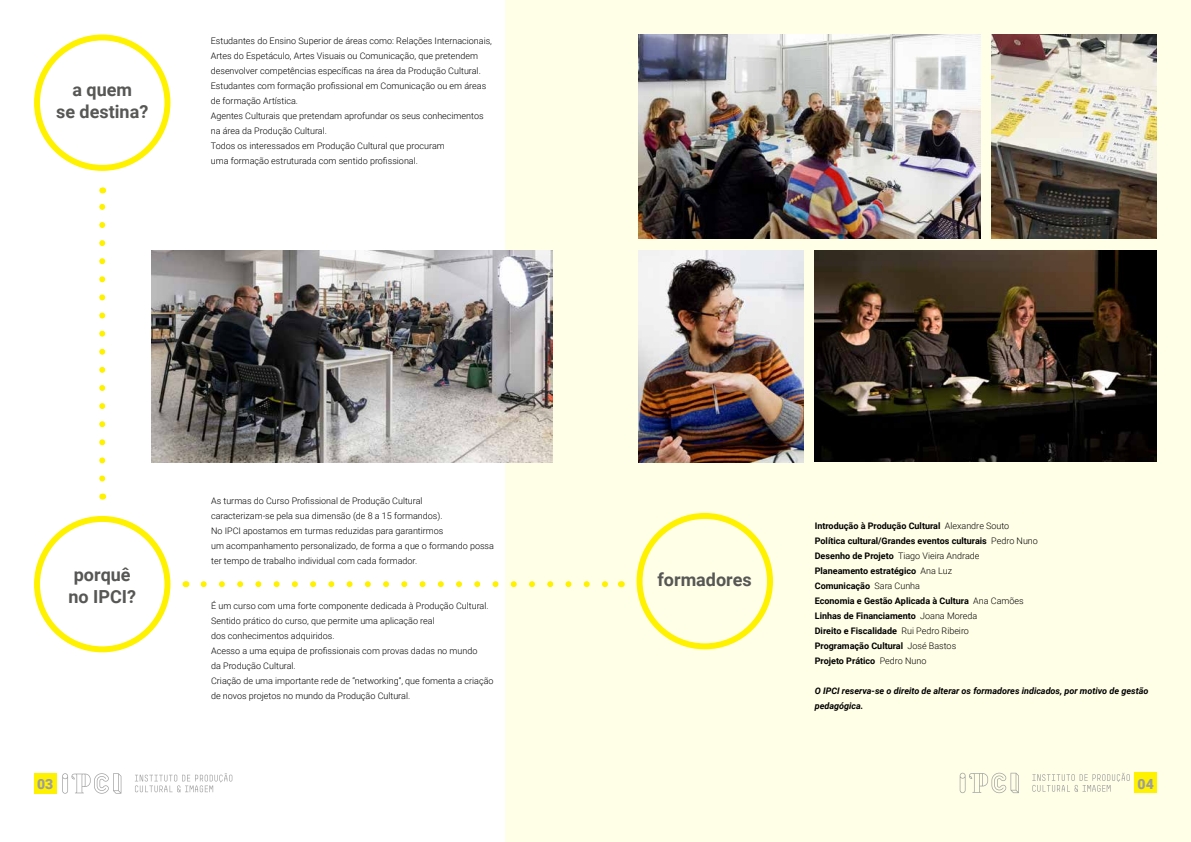
<style>
.page{position:relative;width:1191px;height:842px;background:#fff}
.page>*{position:absolute;margin:0;border:0;box-sizing:border-box;transform-origin:0 0}
.t1{font:700 18px/21.6px "Roboto";color:#575756}
.t2{font:900 14px "Roboto";color:#9d9d9c}
.t3{font:300 9px/15px "Roboto";color:#000}
.t4{font:700 9px/15px "Roboto";color:#000}
.t5{font:italic 700 9px/15px "Roboto";color:#000}
.s1{font-weight:300}
</style>
<div class="page">
<div style="left:505px;top:0;width:686px;height:842px;background:#fffee6"></div>
<div style="left:636px;top:513px;width:137px;height:136px;border:6px solid #fff200;border-radius:50%"></div>
<svg style="left:62px;top:773px;width:59px;height:21px"></svg>
<svg style="left:135px;top:773px;width:97px;height:19px"></svg>
<div style="left:34px;top:773px;width:23px;height:21px;background:#fff200"></div>
<svg style="left:959px;top:773px;width:60px;height:20px"></svg>
<svg style="left:1032px;top:773px;width:97px;height:19px"></svg>
<div style="left:1134px;top:773px;width:23px;height:20px;background:#fff200"></div>
<div style="left:34px;top:516px;width:136px;height:136px;border:6px solid #fff200;border-radius:50%"></div>
<div style="left:34px;top:34px;width:136px;height:137px;border:6px solid #fff200;border-radius:50%"></div>
<svg style="left:99px;top:204px;width:6px;height:275px"></svg>
<img style="left:814px;top:251px;width:343px;height:211px">
<svg style="left:204px;top:581px;width:404px;height:6px"></svg>
<img style="left:638px;top:34px;width:342px;height:205px">
<img style="left:151px;top:251px;width:402px;height:212px">
<img style="left:638px;top:251px;width:165px;height:212px">
<img style="left:991px;top:34px;width:166px;height:205px">
<h1 class="t1" style="left:56px;top:79px;width:94px;text-align:center">a quem<br>se destina?</h1>
<p class="t3" style="left:211px;top:33px;width:283px">Estudantes do Ensino Superior de áreas como: Relações Internacionais, Artes do Espetáculo, Artes Visuais ou Comunicação, que pretendem desenvolver competências específicas na área da Produção Cultural.<br>Estudantes com formação profissional em Comunicação ou em áreas de formação Artística.<br>Agentes Culturais que pretendam aprofundar os seus conhecimentos na área da Produção Cultural.<br>Todos os interessados em Produção Cultural que procuram<br>uma formação estruturada com sentido profissional.</p>
<h1 class="t1" style="left:68px;top:563px;width:69px">porquê no IPCI?</h1>
<p class="t3" style="left:211px;top:493px;width:284px">As turmas do Curso Profissional de Produção Cultural<br>caracterizam-se pela sua dimensão (de 8 a 15 formandos).<br>No IPCI apostamos em turmas reduzidas para garantirmos<br>um acompanhamento personalizado, de forma a que o formando possa ter tempo de trabalho individual com cada formador.</p>
<p class="t3" style="left:211px;top:598px;width:284px">É um curso com uma forte componente dedicada à Produção Cultural.<br>Sentido prático do curso, que permite uma aplicação real<br>dos conhecimentos adquiridos.<br>Acesso a uma equipa de profissionais com provas dadas no mundo<br>da Produção Cultural.<br>Criação de uma importante rede de “networking”, que fomenta a criação de novos projetos no mundo da Produção Cultural.</p>
<h1 class="t1" style="left:657px;top:568px;width:96px">formadores</h1>
<p class="t4" style="left:814px;top:518px;width:225px">Introdução à Produção Cultural <span class="s1">Alexandre Souto </span>Política cultural/Grandes eventos culturais <span class="s1">Pedro Nuno </span>Desenho de Projeto <span class="s1">Tiago Vieira Andrade<br></span>Planeamento estratégico <span class="s1">Ana Luz<br></span>Comunicação <span class="s1">Sara Cunha<br></span>Economia e Gestão Aplicada à Cultura <span class="s1">Ana Camões </span>Linhas de Financiamento <span class="s1">Joana Moreda<br></span>Direito e Fiscalidade <span class="s1">Rui Pedro Ribeiro<br></span>Programação Cultural <span class="s1">José Bastos<br></span>Projeto Prático <span class="s1">Pedro Nuno</span></p>
<p class="t5" style="left:814px;top:683px;width:335px">O IPCI reserva-se o direito de alterar os formadores indicados, por motivo de gestão pedagógica.</p>
<h2 class="t2" style="left:37px;top:774px;width:18px">03</h2>
<h2 class="t2" style="left:1137px;top:774px;width:18px">04</h2>
</div>
